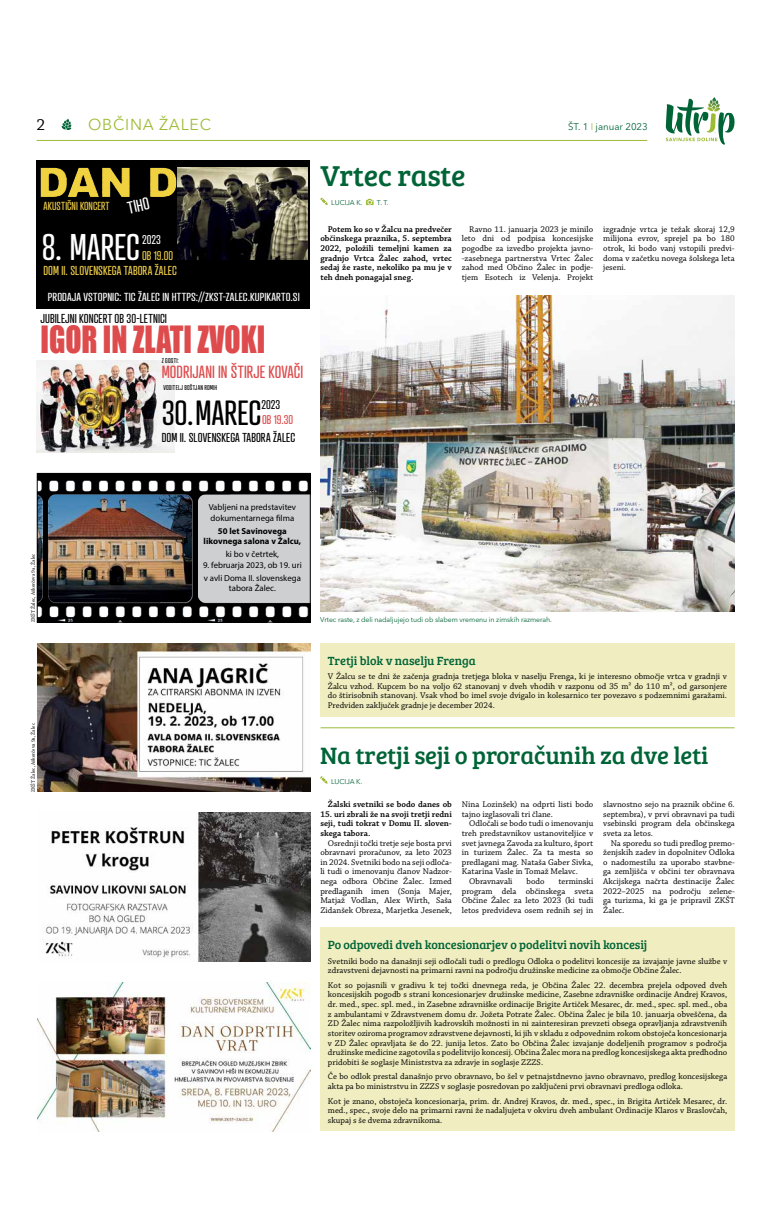
<style>
.page{position:relative;width:772px;height:1218px;background:#fff}
.page>*{position:absolute;margin:0;border:0;box-sizing:border-box;transform-origin:0 0}
.t1{font:35.96px "Atrament";letter-spacing:.005em;color:#fff}
.t2{font:34.48px "Impact";color:#de4b4c;scale:.86 1}
.t3{font:33.86px "Atrament";letter-spacing:.005em;color:#000}
.t4{font:29.75px "Bree Serif";letter-spacing:-.01em;color:#006437}
.t5{font:24.5px "Bree Serif";letter-spacing:-.01em;color:#006437}
.t6{font:17.06px "Atrament";letter-spacing:.005em;color:#de4b4c}
.t7{font:16.71px "Atrament";color:#fff}
.t8{font:16.62px "Chaparral Pro";color:#000}
.t9{font:15.75px "Avenir Next LT Pro";letter-spacing:.05em;color:#9ebb36}
.t10{font:12.51px "Atrament";color:#000}
.t11{font:12.51px "Atrament";letter-spacing:.01em;color:#efcd48}
.t12{font:12.25px "Bree Serif";letter-spacing:-.005em;color:#006437}
.t13{font:12.25px "Atrament";color:#efcd48}
.t14{font:12.25px "Atrament";color:#de4b4c}
.t15{font:12.25px "Atrament";color:#fff}
.t16{font:12.25px "Atrament";color:#000}
.t17{font:11.29px "Atrament";letter-spacing:.01em;color:#fff;scale:1.11 1}
.t18{font:11.29px "Atrament";letter-spacing:.005em;color:#efcd48}
.t19{font:9.62px "Avenir Next LT Pro";color:#006437}
.t20{font:8.75px/9.6px "Chaparral Pro";color:#000;text-align:justify}
.t21{font:600 8.75px/9.6px "Chaparral Pro";color:#000;text-align:justify}
.t22{font:8.75px/10.5px "Myriad Pro";color:#000}
.t23{font:700 8.75px/10.5px "Myriad Pro";color:#000;text-align:center}
.t24{font:7px "Avenir Next LT Pro";letter-spacing:-.01em;color:#006437}
.t25{font:6.83px "Atrament";letter-spacing:.02em;color:#000}
.t26{font:5.25px "Chaparral Pro";color:#000}
.s1{color:#9ebb36}
</style>
<div class="page">
<svg style="left:61px;top:119px;width:10px;height:11px"></svg>
<hr style="left:37px;top:140px;width:610px;height:1px;background:#9ebb36">
<svg style="left:665px;top:97px;width:70px;height:48px"></svg>
<img style="left:39px;top:475px;width:121px;height:145px">
<img style="left:160px;top:475px;width:148px;height:145px">
<div style="left:37px;top:473px;width:273px;height:149px;border:1px solid #000"></div>
<img style="left:37px;top:982px;width:273px;height:149px">
<img style="left:45px;top:813px;width:265px;height:148px">
<div style="left:37px;top:160px;width:272px;height:149px;background:#000"></div>
<img style="left:37px;top:361px;width:138px;height:92px">
<img style="left:177px;top:168px;width:131px;height:91px">
<div style="left:40px;top:167px;width:137px;height:31px;background:#fff;opacity:.75"></div>
<img style="left:37px;top:643px;width:273px;height:149px">
<svg style="left:320px;top:198px;width:8px;height:7px"></svg>
<svg style="left:366px;top:199px;width:7px;height:6px"></svg>
<img style="left:320px;top:295px;width:414px;height:316px">
<div style="left:320px;top:643px;width:414px;height:73px;background:#f0eec0"></div>
<div style="left:320px;top:927px;width:414px;height:204px;background:#f0eec0"></div>
<hr style="left:320px;top:727px;width:414px;height:1px;background:#9ebb36">
<svg style="left:320px;top:776px;width:7px;height:8px"></svg>
<h3 class="t8" style="left:37px;top:116px;width:10px">2</h3>
<h3 class="t9" style="left:88px;top:115px;width:124px">OBČINA ŽALEC</h3>
<p class="t19" style="left:568px;top:121px;width:81px">ŠT. 1 <span class="s1">I</span> januar 2023</p>
<p class="t18" style="left:44px;top:199px;width:68px">AKUSTIČNI KONCERT</p>
<h3 class="t7" style="left:126px;top:198px;width:23px;rotate:-12deg">TIHO</h3>
<h3 class="t13" style="left:142px;top:248px;width:33px">OB 19.00</h3>
<h3 class="t11" style="left:44px;top:263px;width:135px">DOM II. SLOVENSKEGA TABORA ŽALEC</h3>
<h1 class="t1" style="left:42px;top:225px;width:100px">8. MAREC</h1>
<h3 class="t15" style="left:142px;top:232px;width:20px">2023</h3>
<p class="t17" style="left:48px;top:290px;width:228px">PRODAJA VSTOPNIC: TIC ŽALEC IN HTTPS://ZKST-ZALEC.KUPIKARTO.SI</p>
<h3 class="t10" style="left:41px;top:311px;width:128px">JUBILEJNI KONCERT OB 30-LETNICI</h3>
<h2 class="t2" style="left:41px;top:313px;width:263px">IGOR IN ZLATI ZVOKI</h2>
<p class="t25" style="left:162px;top:356px;width:19px">Z GOSTI:</p>
<p class="t25" style="left:163px;top:383px;width:55px">VODITELJ BOŠTJAN ROMIH</p>
<h3 class="t6" style="left:162px;top:361px;width:143px">MODRIJANI IN ŠTIRJE KOVAČI</h3>
<h3 class="t3" style="left:162px;top:392px;width:101px">30.MAREC</h3>
<h3 class="t16" style="left:261px;top:397px;width:20px">2023</h3>
<h3 class="t14" style="left:262px;top:412px;width:33px">OB 19.30</h3>
<h3 class="t10" style="left:162px;top:430px;width:135px">DOM II. SLOVENSKEGA TABORA ŽALEC</h3>
<h3 class="t4" style="left:320px;top:154px;width:147px">Vrtec raste</h3>
<p class="t24" style="left:331px;top:198px;width:33px">LUCIJA K.</p>
<p class="t24" style="left:377px;top:198px;width:13px">T. T.</p>
<p class="t21" style="left:320px;top:224px;width:133px;text-indent:7px">Potem ko so v Žalcu na predvečer občinskega praznika, 5. septembra 2022, položili temeljni kamen za gradnjo Vrtca Žalec zahod, vrtec sedaj že raste, nekoliko pa mu je v teh dneh ponagajal sneg.</p>
<p class="t20" style="left:461px;top:224px;width:133px;text-indent:7px">Ravno 11. januarja 2023 je minilo leto dni od podpisa koncesijske pogodbe za izvedbo projekta javno--zasebnega partnerstva Vrtec Žalec zahod med Občino Žalec in podje&shy;tjem Esotech iz Velenja. Projekt</p>
<p class="t20" style="left:603px;top:224px;width:133px">izgradnje vrtca je težak skoraj 12,9 milijona evrov, sprejel pa bo 180 otrok, ki bodo vanj vstopili predvi&shy;doma v začetku novega šolskega leta jeseni.</p>
<p class="t26" style="left:30px;top:622px;width:70px;rotate:-90deg">ZKŠT Žalec, Aškerčeva 9a, Žalec</p>
<p class="t26" style="left:30px;top:792px;width:70px;rotate:-90deg">ZKŠT Žalec, Aškerčeva 9a, Žalec</p>
<p class="t22" style="left:209px;top:502px;width:89px">Vabljeni na predstavitev dokumentarnega filma</p>
<p class="t23" style="left:203px;top:525px;width:99px">50 let Savinovega likovnega salona v Žalcu,</p>
<p class="t22" style="left:226px;top:549px;width:55px">ki bo v četrtek,</p>
<p class="t22" style="left:203px;top:558px;width:100px;line-height:13px">9. februarja 2023, ob 19. uri v avli Doma II. slovenskega</p>
<p class="t22" style="left:229px;top:583px;width:48px">tabora Žalec.</p>
<p class="t24" style="left:320px;top:615px;width:233px">Vrtec raste, z deli nadaljujejo tudi ob slabem vremenu in zimskih razmerah.</p>
<h3 class="t12" style="left:328px;top:651px;width:149px">Tretji blok v naselju Frenga</h3>
<p class="t20" style="left:328px;top:672px;width:400px">V Žalcu se te dni že začenja gradnja tretjega bloka v naselju Frenga, ki je interesno območje vrtca v gradnji v Žalcu vzhod. Kupcem bo na voljo 62 stanovanj v dveh vhodih v razponu od 35 m² do 110 m², od garsonjere do štirisobnih stanovanj. Vsak vhod bo imel svoje dvigalo in kolesarnico ter povezavo s podzemnimi garažami.<br>Predviden zaključek gradnje je december 2024.</p>
<h3 class="t5" style="left:320px;top:738px;width:389px">Na tretji seji o proračunih za dve leti</h3>
<p class="t24" style="left:331px;top:777px;width:33px">LUCIJA K.</p>
<p class="t21" style="left:328px;top:800px;width:125px">Žalski svetniki se bodo danes ob</p>
<p class="t21" style="left:320px;top:809px;width:133px">15. uri zbrali že na svoji tretji redni seji, tudi tokrat v Domu II. sloven&shy;skega tabora.</p>
<p class="t20" style="left:320px;top:838px;width:133px;text-indent:7px">Osrednji točki tretje seje bosta prvi obravnavi proračunov, za leto 2023 in 2024. Svetniki bodo na seji odloča&shy;li tudi o imenovanju članov Nadzor&shy;nega odbora Občine Žalec. Izmed predlaganih imen (Sonja Majer, Matjaž Vodlan, Alex Wirth, Saša Zidanšek Obreza, Marjetka Jesenek,</p>
<p class="t20" style="left:461px;top:800px;width:133px">Nina Lozinšek) na odprti listi bodo tajno izglasovali tri člane.</p>
<p class="t20" style="left:469px;top:819px;width:125px">Odločali se bodo tudi o imenovanju</p>
<p class="t20" style="left:461px;top:829px;width:133px">treh predstavnikov ustanoviteljice v</p>
<p class="t20" style="left:461px;top:838px;width:133px">svet javnega Zavoda za kulturo, šport</p>
<p class="t20" style="left:461px;top:848px;width:133px">in turizem Žalec. Za ta mesta so</p>
<p class="t20" style="left:461px;top:857px;width:133px">predlagani mag. Nataša Gaber Sivka,</p>
<p class="t20" style="left:461px;top:867px;width:118px">Katarina Vasle in Tomaž Melavc.</p>
<p class="t20" style="left:469px;top:877px;width:45px">Obravnavali</p>
<p class="t20" style="left:526px;top:877px;width:19px">bodo</p>
<p class="t20" style="left:603px;top:800px;width:133px">slavnostno sejo na praznik občine 6. septembra), v prvi obravnavi pa tudi vsebinski program dela občinskega sveta za letos.</p>
<p class="t20" style="left:603px;top:838px;width:133px;text-indent:7px">Na sporedu so tudi predlog premo&shy;ženjskih zadev in dopolnitev Odloka o nadomestilu za uporabo stavbne&shy;ga zemljišča v občini ter obravnava Akcijskega načrta destinacije Žalec 2022–2025 na področju zelene&shy;ga turizma, ki ga je pripravil ZKŠT Žalec.</p>
<h3 class="t12" style="left:328px;top:936px;width:321px">Po odpovedi dveh koncesionarjev o podelitvi novih koncesij</h3>
<p class="t20" style="left:328px;top:956px;width:401px">Svetniki bodo na današnji seji odločali tudi o predlogu Odloka o podelitvi koncesije za izvajanje javne službe v zdravstveni dejavnosti na primarni ravni na področju družinske medicine za območje Občine Žalec.</p>
<p class="t20" style="left:328px;top:980px;width:401px">Kot so pojasnili v gradivu k tej točki dnevnega reda, je Občina Žalec 22. decembra prejela odpoved dveh koncesijskih pogodb s strani koncesionarjev družinske medicine, Zasebne zdravniške ordinacije Andrej Kravos, dr. med., spec. spl. med., in Zasebne zdravniške ordinacije Brigite Artiček Mesarec, dr. med., spec. spl. med., oba z ambulantami v Zdravstvenem domu dr. Jožeta Potrate Žalec. Občina Žalec je bila 10. januarja obveščena, da ZD Žalec nima razpoložljivih kadrovskih možnosti in ni zainteresiran prevzeti obsega opravljanja zdravstvenih storitev oziroma programov zdravstvene dejavnosti, ki jih v skladu z odpovednim rokom obstoječa koncesionarja v ZD Žalec opravljata še do 22. junija letos. Zato bo Občina Žalec izvajanje dodeljenih programov s področja družinske medicine zagotovila s podelitvijo koncesij. Občina Žalec mora na predlog koncesijskega akta predhodno pridobiti še soglasje Ministrstva za zdravje in soglasje ZZZS.</p>
<p class="t20" style="left:328px;top:1072px;width:401px">Če bo odlok prestal današnjo prvo obravnavo, bo šel v petnajstdnevno javno obravnavo, predlog koncesijskega akta pa bo ministrstvu in ZZZS v soglasje posredovan po zaključeni prvi obravnavi predloga odloka.</p>
<p class="t20" style="left:328px;top:1096px;width:401px">Kot je znano, obstoječa koncesionarja, prim. dr. Andrej Kravos, dr. med., spec., in Brigita Artiček Mesarec, dr. med., spec., svoje delo na primarni ravni že nadaljujeta v okviru dveh ambulant Ordinacije Klaros v Braslovčah, skupaj s še dvema zdravnikoma.</p>
<p class="t20" style="left:461px;top:877px;width:133px;text-indent:96px">terminski program dela občinskega sveta Občine Žalec za leto 2023 (ki tudi letos predvideva osem rednih sej in</p>
</div>
